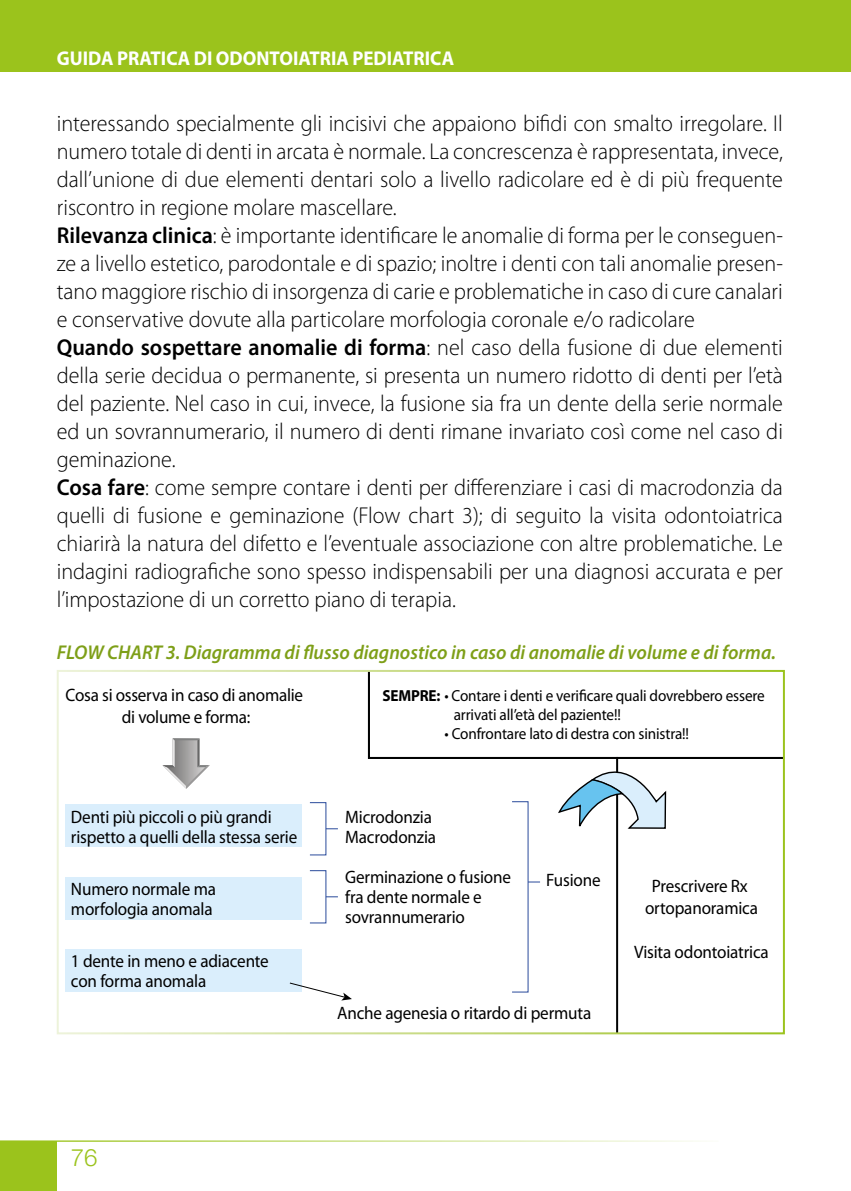
<style>
.page{position:relative;width:851px;height:1191px;background:#fff}
.page>*{position:absolute;margin:0;border:0;box-sizing:border-box;transform-origin:0 0}
.t1{font:300 24px "Helvetica Neue";color:#9bc31c}
.t2{font:300 23px/28px "Myriad Pro";color:#000;scale:.96 1}
.t3{font:italic 600 20px "Myriad Pro";color:#7e9f18;scale:.96 1}
.t4{font:700 20px "Myriad Pro";color:#fff;scale:.95 1}
.t5{font:18px/20px "Myriad Pro";letter-spacing:-.01em;color:#000;scale:.95 1}
.t6{font:16px/19.2px "Myriad Pro";letter-spacing:-.01em;color:#000;scale:.95 1}
.s1{font-weight:600}
.s2{font-weight:700}
</style>
<div class="page">
<div style="left:0;top:0;width:850px;height:72px;background:#9bc31c"></div>
<hr style="left:0;top:1140px;width:718px;height:1px;background:#9bc31c">
<div style="left:0;top:1141px;width:57px;height:50px;background:#9bc31c"></div>
<hr style="left:616px;top:757px;width:2px;height:276px;background:#010202">
<svg style="left:326px;top:828px;width:12px;height:1px"></svg>
<svg style="left:326px;top:896px;width:12px;height:1px"></svg>
<div style="left:66px;top:805px;width:236px;height:42px;background:#daeefc"></div>
<div style="left:66px;top:877px;width:236px;height:42px;background:#daeefc"></div>
<div style="left:66px;top:949px;width:236px;height:42px;background:#daeefc"></div>
<svg style="left:162px;top:738px;width:48px;height:50px"></svg>
<svg style="left:368px;top:673px;width:413px;height:320px"></svg>
<svg style="left:288px;top:982px;width:64px;height:18px"></svg>
<div style="left:57px;top:670px;width:727px;height:364px;border:2px solid #fff"></div>
<p class="t4" style="left:57px;top:45px;width:419px">GUIDA PRATICA DI ODONTOIATRIA PEDIATRICA</p>
<p class="t2" style="left:57px;top:109px;width:757px">interessando specialmente gli incisivi che appaiono bifidi con smalto irregolare. Il numero totale di denti in arcata è normale. La concrescenza è rappresentata, invece, dall’unione di due elementi dentari solo a livello radicolare ed è di più frequente riscontro in regione molare mascellare.<br><span class="s1">Rilevanza clinica</span>: è importante identificare le anomalie di forma per le conseguen&shy;ze a livello estetico, parodontale e di spazio; inoltre i denti con tali anomalie presen&shy;tano maggiore rischio di insorgenza di carie e problematiche in caso di cure canalari e conservative dovute alla particolare morfologia coronale e/o radicolare<br><span class="s1">Quando sospettare anomalie di forma</span>: nel caso della fusione di due elementi della serie decidua o permanente, si presenta un numero ridotto di denti per l’età del paziente. Nel caso in cui, invece, la fusione sia fra un dente della serie normale ed un sovrannumerario, il numero di denti rimane invariato così come nel caso di geminazione.<br><span class="s1">Cosa fare</span>: come sempre contare i denti per differenziare i casi di macrodonzia da quelli di fusione e geminazione (Flow chart 3); di seguito la visita odontoiatrica chiarirà la natura del difetto e l’eventuale associazione con altre problematiche. Le indagini radiografiche sono spesso indispensabili per una diagnosi accurata e per l’impostazione di un corretto piano di terapia.</p>
<p class="t3" style="left:57px;top:639px;width:750px">FLOW CHART 3. Diagramma di flusso diagnostico in caso di anomalie di volume e di forma.</p>
<p class="t5" style="left:66px;top:684px;width:251px;line-height:21.6px;text-align:center">Cosa si osserva in caso di anomalie di volume e forma:</p>
<p class="t6" style="left:453px;top:685px;width:329px;text-indent:-71px"><span class="s2">SEMPRE:</span> • Contare i denti e verificare quali dovrebbero essere arrivati all’età del paziente!!</p>
<p class="t6" style="left:444px;top:724px;width:259px">• Confrontare lato di destra con sinistra!!</p>
<p class="t5" style="left:71px;top:806px;width:240px">Denti più piccoli o più grandi rispetto a quelli della stessa serie</p>
<p class="t5" style="left:71px;top:878px;width:154px">Numero normale ma morfologia anomala</p>
<p class="t5" style="left:71px;top:950px;width:210px">1 dente in meno e adiacente con forma anomala</p>
<p class="t5" style="left:345px;top:806px;width:97px">Microdonzia<br>Macrodonzia</p>
<p class="t5" style="left:345px;top:866px;width:176px">Germinazione o fusione fra dente normale e sovrannumerario</p>
<p class="t5" style="left:546px;top:869px;width:59px">Fusione</p>
<p class="t5" style="left:645px;top:875px;width:120px;line-height:21.6px;text-align:center">Prescrivere Rx ortopanoramica</p>
<p class="t5" style="left:634px;top:941px;width:143px">Visita odontoiatrica</p>
<p class="t5" style="left:337px;top:1002px;width:269px">Anche agenesia o ritardo di permuta</p>
<p class="t1" style="left:71px;top:1143px;width:28px">76</p>
</div>
